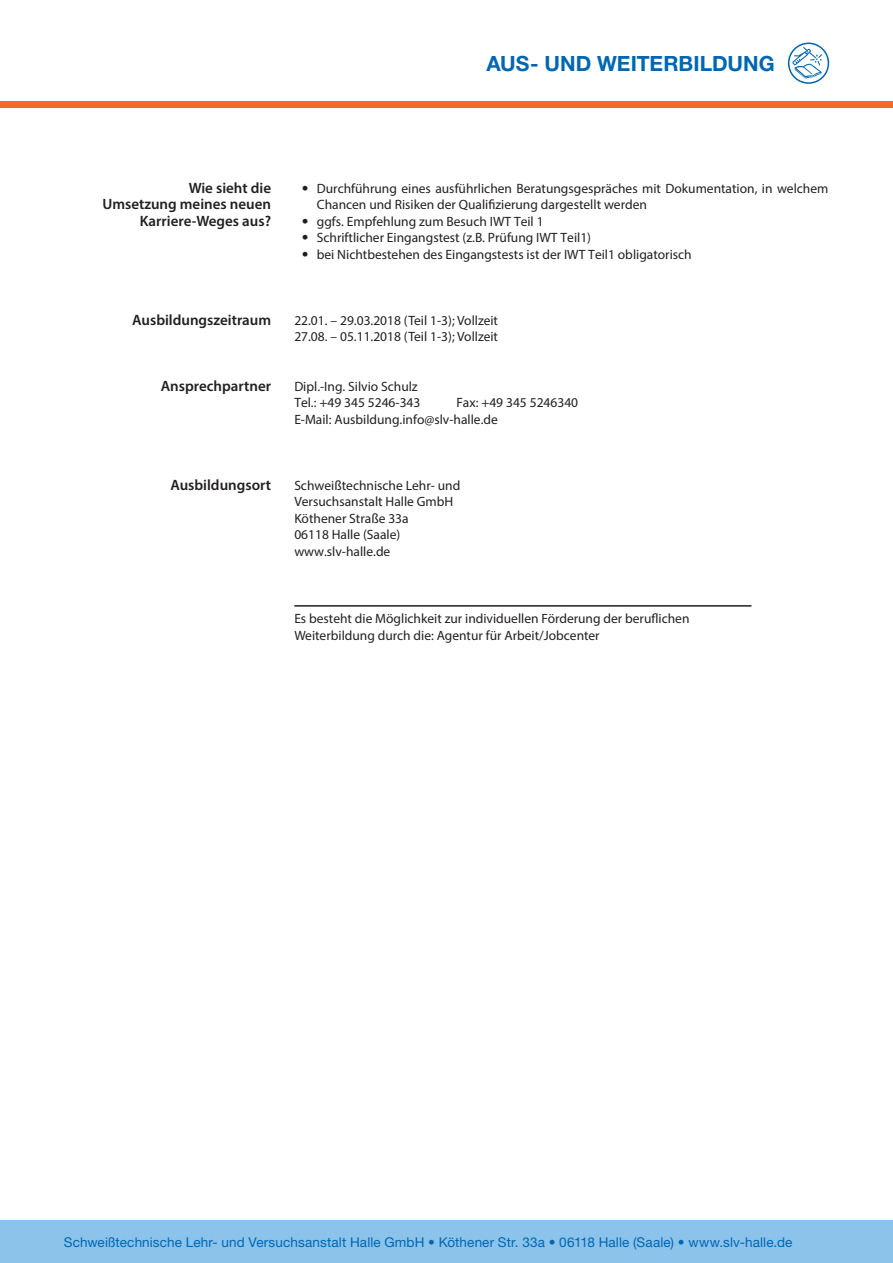
<style>
.page{position:relative;width:893px;height:1263px;background:#fff}
.page>*{position:absolute;margin:0;border:0;box-sizing:border-box;transform-origin:0 0}
.t1{font:700 21px "Helvetica Neue LT Std";color:#0166b3}
.t2{font:600 15px/16.5px "Myriad Pro";color:#231f20;text-align:right}
.t3{font:13.5px/16.5px "Myriad Pro";color:#231f20}
.t4{font:13.5px "Helvetica Neue LT Std";letter-spacing:.01em;color:#0166b3}
.s1{font-family:"Helvetica Neue LT Std"}
</style>
<div class="page">
<div style="left:0;top:101px;width:893px;height:7px;background:#f26d21"></div>
<svg style="left:788px;top:43px;width:41px;height:41px"></svg>
<div style="left:0;top:1220px;width:893px;height:43px;background:#8bc3ea"></div>
<hr style="left:294px;top:605px;width:457px;height:2px;background:#231f20">
<h1 class="t1" style="left:486px;top:50px;width:290px">AUS- UND WEITERBILDUNG</h1>
<p class="t2" style="left:102px;top:179px;width:170px">Wie sieht die<br>Umsetzung meines neuen<br>Karriere-Weges aus?</p>
<p class="t3" style="left:317px;top:180px;width:513px;text-indent:-15px"><span class="s1">•</span> Durchführung eines ausführlichen Beratungsgespräches mit Dokumentation, in welchem<br>Chancen und Risiken der Qualifizierung dargestellt werden</p>
<p class="t3" style="left:302px;top:213px;width:243px"><span class="s1">•</span> ggfs. Empfehlung zum Besuch IWT Teil 1</p>
<p class="t3" style="left:302px;top:229px;width:291px"><span class="s1">•</span> Schriftlicher Eingangstest (z.B. Prüfung IWT Teil1)</p>
<p class="t3" style="left:302px;top:246px;width:391px"><span class="s1">•</span> bei Nichtbestehen des Eingangstests ist der IWT Teil1 obligatorisch</p>
<p class="t2" style="left:132px;top:311px;width:140px">Ausbildungszeitraum</p>
<p class="t2" style="left:161px;top:377px;width:112px">Ansprechpartner</p>
<p class="t3" style="left:294px;top:312px;width:205px">22.01. – 29.03.2018 (Teil 1-3); Vollzeit<br>27.08. – 05.11.2018 (Teil 1-3); Vollzeit</p>
<p class="t3" style="left:294px;top:378px;width:128px">Dipl.-Ing. Silvio Schulz<br>Tel.: +49 345 5246-343</p>
<p class="t3" style="left:294px;top:394px;width:285px;text-indent:162px">Fax: +49 345 5246340<br>E-Mail: Ausbildung.info@slv-halle.de</p>
<p class="t2" style="left:170px;top:476px;width:102px">Ausbildungsort</p>
<p class="t3" style="left:294px;top:477px;width:167px">Schweißtechnische Lehr- und<br>Versuchsanstalt Halle GmbH<br>Köthener Straße 33a<br>06118 Halle (Saale) www.slv-halle.de</p>
<p class="t3" style="left:294px;top:610px;width:397px">Es besteht die Möglichkeit zur individuellen Förderung der beruflichen<br>Weiterbildung durch die: Agentur für Arbeit/Jobcenter</p>
<p class="t4" style="left:64px;top:1234px;width:730px">Schweißtechnische Lehr- und Versuchsanstalt Halle GmbH • Köthener Str. 33a • 06118 Halle (Saale) • www.slv-halle.de</p>
</div>
